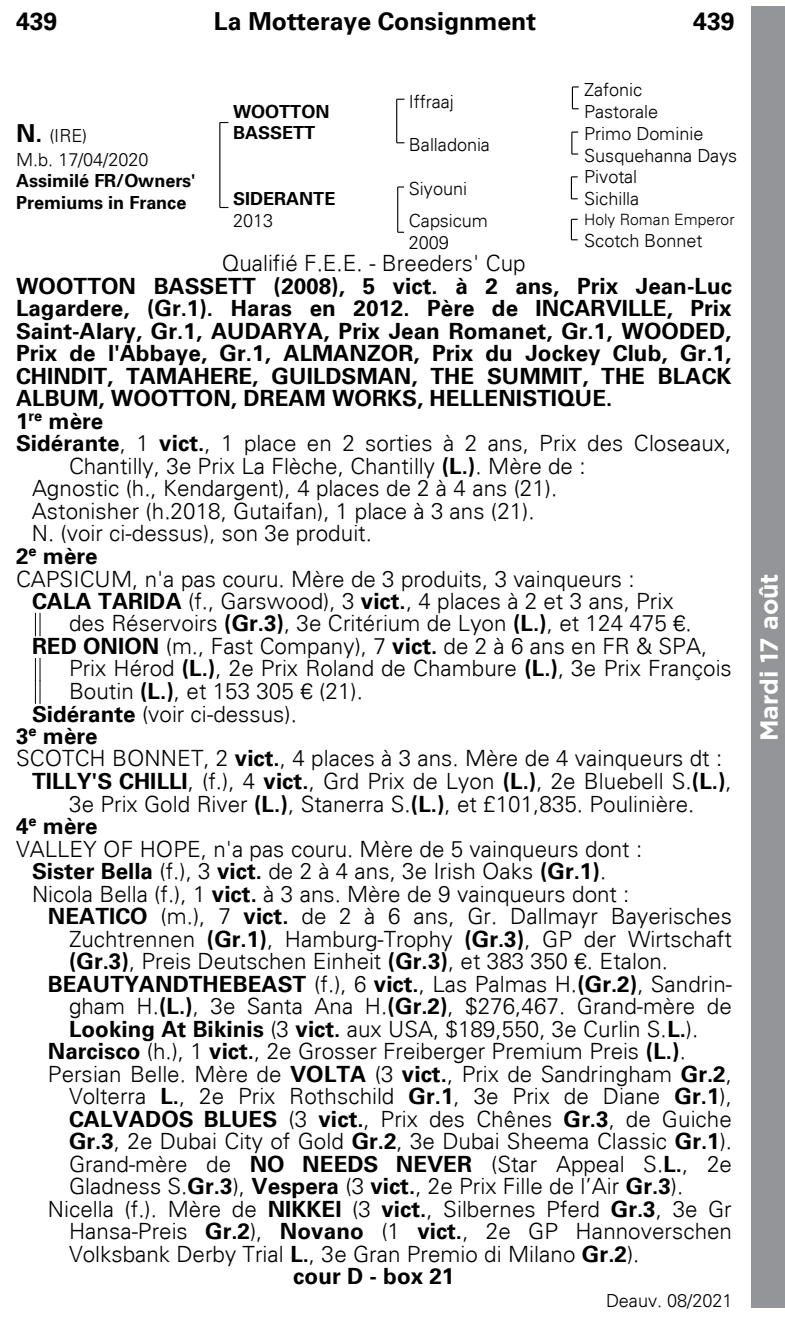
<style>
.page{position:relative;width:785px;height:1324px;background:#fff}
.page>*{position:absolute;margin:0;border:0;box-sizing:border-box;transform-origin:0 0}
.t1{font:700 24.75px "Univers 65";color:#000}
.t2{font:700 24.75px "Gotham";color:#fff}
.t3{font:300 22.5px "Univers 45";color:#000}
.t4{font:700 22.5px/22.5px "Univers 65";color:#000}
.t5{font:300 18px/21.8px "Univers 45";letter-spacing:-.005em;color:#000}
.t6{font:700 18px/21.4px "Univers 65";color:#000}
.t7{font:300 15.75px "Univers 45";color:#000}
.s1{font-family:"Univers 65";font-weight:700;font-size:24.75px}
.s2{font-family:"Univers 65";font-weight:700}
.s3{font-family:"Univers 45";font-weight:300}
</style>
<div class="page">
<svg style="left:35px;top:613px;width:6px;height:23px"></svg>
<svg style="left:35px;top:658px;width:6px;height:45px"></svg>
<hr style="left:219px;top:122px;width:1px;height:85px;background:#000">
<hr style="left:396px;top:99px;width:1px;height:44px;background:#000">
<hr style="left:397px;top:187px;width:1px;height:45px;background:#000">
<hr style="left:570px;top:219px;width:2px;height:21px;background:#000">
<svg style="left:571px;top:131px;width:7px;height:24px"></svg>
<hr style="left:570px;top:177px;width:2px;height:22px;background:#000">
<svg style="left:572px;top:86px;width:6px;height:23px"></svg>
<div style="left:751px;top:6px;width:33px;height:1301px;background:#939598"></div>
<p class="t1" style="left:16px;top:7px;width:43px">439</p>
<p class="t1" style="left:214px;top:7px;width:324px">La Motteraye Consignment</p>
<p class="t1" style="left:693px;top:7px;width:43px">439</p>
<p class="t5" style="left:16px;top:124px;width:134px;line-height:23.4px"><span class="s1">N.</span> (IRE)<br>M.b. 17/04/2020</p>
<p class="t6" style="left:16px;top:170px;width:181px">Assimilé FR/Owners'<br>Premiums in France</p>
<p class="t6" style="left:233px;top:101px;width:98px">WOOTTON<br>BASSETT</p>
<p class="t6" style="left:233px;top:188px;width:104px">SIDERANTE</p>
<p class="t5" style="left:233px;top:210px;width:42px">2013</p>
<p class="t5" style="left:408px;top:90px;width:47px">Iffraaj</p>
<p class="t5" style="left:584px;top:79px;width:76px">Zafonic<br>Pastorale</p>
<p class="t5" style="left:408px;top:134px;width:83px">Balladonia</p>
<p class="t5" style="left:584px;top:123px;width:155px">Primo Dominie<br>Susquehanna Days</p>
<p class="t5" style="left:408px;top:177px;width:60px">Siyouni</p>
<p class="t5" style="left:584px;top:166px;width:57px">Pivotal<br>Sichilla</p>
<p class="t5" style="left:408px;top:210px;width:81px">Capsicum<br>2009</p>
<p class="t7" style="left:584px;top:210px;width:152px">Holy Roman Emperor</p>
<p class="t5" style="left:584px;top:230px;width:120px">Scotch Bonnet</p>
<p class="t3" style="left:222px;top:250px;width:305px">Qualifié F.E.E. - Breeders' Cup</p>
<p class="t4" style="left:16px;top:275px;width:717px">WOOTTON BASSETT (2008), 5 vict. à 2 ans, Prix Jean-Luc Lagardere, (Gr.1). Haras en 2012. Père de INCARVILLE, Prix Saint-Alary, Gr.1, AUDARYA, Prix Jean Romanet, Gr.1, WOODED, Prix de l'Abbaye, Gr.1, ALMANZOR, Prix du Jockey Club, Gr.1, CHINDIT, TAMAHERE, GUILDSMAN, THE SUMMIT, THE BLACK ALBUM, WOOTTON, DREAM WORKS, HELLENISTIQUE.<br>1<sup>re</sup> mère</p>
<p class="t3" style="left:16px;top:430px;width:716px"><span class="s2">Sidérante</span>, 1 <span class="s2">vict.</span>, 1 place en 2 sorties à 2 ans, Prix des Closeaux,</p>
<p class="t3" style="left:69px;top:452px;width:518px">Chantilly, 3e Prix La Flèche, Chantilly <span class="s2">(L.)</span>. Mère de :</p>
<p class="t3" style="left:32px;top:475px;width:527px">Agnostic (h., Kendargent), 4 places de 2 à 4 ans (21).</p>
<p class="t3" style="left:32px;top:497px;width:504px">Astonisher (h.2018, Gutaifan), 1 place à 3 ans (21).</p>
<p class="t3" style="left:32px;top:520px;width:342px">N. (voir ci-dessus), son 3e produit.</p>
<p class="t4" style="left:16px;top:545px;width:83px">2<sup>e</sup> mère</p>
<p class="t3" style="left:16px;top:565px;width:620px">CAPSICUM, n'a pas couru. Mère de 3 produits, 3 vainqueurs :</p>
<p class="t3" style="left:32px;top:587px;width:643px"><span class="s2">CALA TARIDA</span> (f., Garswood), 3 <span class="s2">vict.</span>, 4 places à 2 et 3 ans, Prix</p>
<p class="t3" style="left:69px;top:610px;width:624px">des Réservoirs <span class="s2">(Gr.3)</span>, 3e Critérium de Lyon <span class="s2">(L.)</span>, et 124 475 €.</p>
<p class="t3" style="left:32px;top:632px;width:676px"><span class="s2">RED ONION</span> (m., Fast Company), 7 <span class="s2">vict.</span> de 2 à 6 ans en FR &amp; SPA,</p>
<p class="t3" style="left:69px;top:655px;width:664px">Prix Hérod <span class="s2">(L.)</span>, 2e Prix Roland de Chambure <span class="s2">(L.)</span>, 3e Prix François</p>
<p class="t3" style="left:69px;top:677px;width:295px">Boutin <span class="s2">(L.)</span>, et 153 305 € (21).</p>
<p class="t3" style="left:32px;top:700px;width:266px"><span class="s2">Sidérante</span> (voir ci-dessus).</p>
<p class="t4" style="left:16px;top:725px;width:83px">3<sup>e</sup> mère</p>
<p class="t3" style="left:16px;top:745px;width:707px">SCOTCH BONNET, 2 <span class="s2">vict.</span>, 4 places à 3 ans. Mère de 4 vainqueurs dt :</p>
<p class="t3" style="left:32px;top:767px;width:701px"><span class="s2">TILLY'S CHILLI</span>, (f.), 4 <span class="s2">vict.</span>, Grd Prix de Lyon <span class="s2">(L.)</span>, 2e Bluebell S.<span class="s2">(L.)</span>,</p>
<p class="t3" style="left:69px;top:790px;width:626px">3e Prix Gold River <span class="s2">(L.)</span>, Stanerra S.<span class="s2">(L.)</span>, et £101,835. Poulinière.</p>
<p class="t4" style="left:16px;top:815px;width:83px">4<sup>e</sup> mère</p>
<p class="t3" style="left:16px;top:835px;width:627px">VALLEY OF HOPE, n'a pas couru. Mère de 5 vainqueurs dont :</p>
<p class="t3" style="left:32px;top:857px;width:575px"><span class="s2">Sister Bella</span> (f.), 3 <span class="s2">vict.</span> de 2 à 4 ans, 3e Irish Oaks <span class="s2">(Gr.1)</span>.</p>
<p class="t3" style="left:32px;top:880px;width:599px">Nicola Bella (f.), 1 <span class="s2">vict.</span> à 3 ans. Mère de 9 vainqueurs dont :</p>
<p class="t3" style="left:48px;top:902px;width:685px"><span class="s2">NEATICO</span> (m.), 7 <span class="s2">vict.</span> de 2 à 6 ans, Gr. Dallmayr Bayerisches</p>
<p class="t3" style="left:69px;top:925px;width:664px">Zuchtrennen <span class="s2">(Gr.1)</span>, Hamburg-Trophy <span class="s2">(Gr.3)</span>, GP der Wirtschaft</p>
<p class="t3" style="left:69px;top:947px;width:600px"><span class="s2">(Gr.3)</span>, Preis Deutschen Einheit <span class="s2">(Gr.3)</span>, et 383 350 €. Etalon.</p>
<p class="t4" style="left:48px;top:972px;width:685px">BEAUTYANDTHEBEAST <span class="s3">(f.), 6</span> vict.<span class="s3">, Las Palmas H.</span>(Gr.2)<span class="s3">, Sandrin-</span></p>
<p class="t3" style="left:69px;top:992px;width:664px">gham H.<span class="s2">(L.)</span>, 3e Santa Ana H.<span class="s2">(Gr.2)</span>, $276,467. Grand-mère de</p>
<p class="t3" style="left:69px;top:1015px;width:630px"><span class="s2">Looking At Bikinis</span> (3 <span class="s2">vict.</span> aux USA, $189,550, 3e Curlin S.<span class="s2">L.</span>).</p>
<p class="t3" style="left:48px;top:1037px;width:639px"><span class="s2">Narcisco</span> (h.), 1 <span class="s2">vict.</span>, 2e Grosser Freiberger Premium Preis <span class="s2">(L.)</span>.</p>
<p class="t3" style="left:48px;top:1060px;width:685px">Persian Belle. Mère de <span class="s2">VOLTA</span> (3 <span class="s2">vict.</span>, Prix de Sandringham <span class="s2">Gr.2</span>,</p>
<p class="t3" style="left:69px;top:1082px;width:664px">Volterra <span class="s2">L.</span>, 2e Prix Rothschild <span class="s2">Gr.1</span>, 3e Prix de Diane <span class="s2">Gr.1</span>),</p>
<p class="t3" style="left:69px;top:1105px;width:664px"><span class="s2">CALVADOS BLUES</span> (3 <span class="s2">vict.</span>, Prix des Chênes <span class="s2">Gr.3</span>, de Guiche</p>
<p class="t3" style="left:69px;top:1127px;width:664px"><span class="s2">Gr.3</span>, 2e Dubai City of Gold <span class="s2">Gr.2</span>, 3e Dubai Sheema Classic <span class="s2">Gr.1</span>).</p>
<p class="t3" style="left:69px;top:1150px;width:664px">Grand-mère de <span class="s2">NO NEEDS NEVER</span> (Star Appeal S.<span class="s2">L.</span>, 2e</p>
<p class="t3" style="left:69px;top:1172px;width:615px">Gladness S.<span class="s2">Gr.3</span>), <span class="s2">Vespera</span> (3 <span class="s2">vict.</span>, 2e Prix Fille de l’Air <span class="s2">Gr.3</span>).</p>
<p class="t3" style="left:48px;top:1195px;width:685px">Nicella (f.). Mère de <span class="s2">NIKKEI</span> (3 <span class="s2">vict.</span>, Silbernes Pferd <span class="s2">Gr.3</span>, 3e Gr</p>
<p class="t3" style="left:69px;top:1217px;width:664px">Hansa-Preis <span class="s2">Gr.2</span>), <span class="s2">Novano</span> (1 <span class="s2">vict.</span>, 2e GP Hannoverschen</p>
<p class="t3" style="left:69px;top:1240px;width:572px">Volksbank Derby Trial <span class="s2">L.</span>, 3e Gran Premio di Milano <span class="s2">Gr.2</span>).</p>
<p class="t4" style="left:293px;top:1265px;width:162px">cour D - box 21</p>
<p class="t5" style="left:606px;top:1289px;width:128px">Deauv. 08/2021</p>
<p class="t2" style="left:752px;top:741px;width:169px;rotate:-90deg">Mardi 17 août</p>
</div>
